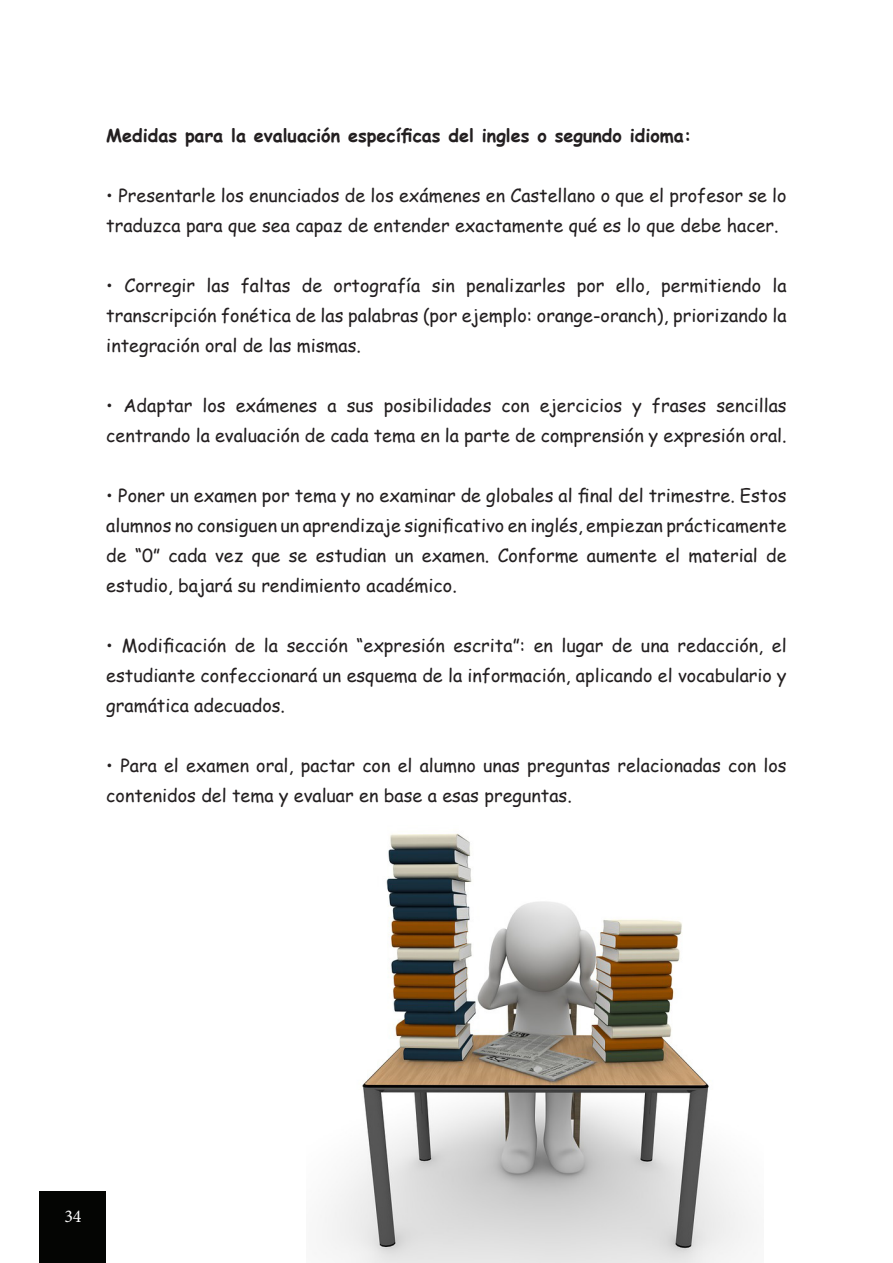
<style>
.page{position:relative;width:893px;height:1263px;background:#fff}
.page>*{position:absolute;margin:0;border:0;box-sizing:border-box;transform-origin:0 0}
.t1{font:18px/30px "Comic Sans MS";color:#231f20}
.t2{font:700 18px "Comic Sans MS";color:#231f20}
.t3{font:18px "Minion Pro";color:#fff}
</style>
<div class="page">
<div style="left:40px;top:1191px;width:66px;height:72px;background:#040503"></div>
<img style="left:325px;top:833px;width:423px;height:429px">
<p class="t2" style="left:106px;top:122px;width:587px">Medidas para la evaluación específicas del ingles o segundo idioma:</p>
<p class="t1" style="left:106px;top:180px;width:682px">• Presentarle los enunciados de los exámenes en Castellano o que el profesor se lo traduzca para que sea capaz de entender exactamente qué es lo que debe hacer.</p>
<p class="t1" style="left:106px;top:270px;width:682px;text-align:justify">• Corregir las faltas de ortografía sin penalizarles por ello, permitiendo la transcripción fonética de las palabras (por ejemplo: orange-oranch), priorizando la integración oral de las mismas.</p>
<p class="t1" style="left:106px;top:390px;width:682px">• Adaptar los exámenes a sus posibilidades con ejercicios y frases sencillas centrando la evaluación de cada tema en la parte de comprensión y expresión oral.</p>
<p class="t1" style="left:106px;top:480px;width:682px;text-align:justify">• Poner un examen por tema y no examinar de globales al final del trimestre. Estos alumnos no consiguen un aprendizaje significativo en inglés, empiezan prácticamente de “0” cada vez que se estudian un examen. Conforme aumente el material de estudio, bajará su rendimiento académico.</p>
<p class="t1" style="left:106px;top:630px;width:682px;text-align:justify">• Modificación de la sección “expresión escrita”: en lugar de una redacción, el estudiante confeccionará un esquema de la información, aplicando el vocabulario y gramática adecuados.</p>
<p class="t1" style="left:106px;top:750px;width:682px">• Para el examen oral, pactar con el alumno unas preguntas relacionadas con los contenidos del tema y evaluar en base a esas preguntas.</p>
<p class="t3" style="left:64px;top:1205px;width:19px">34</p>
</div>
